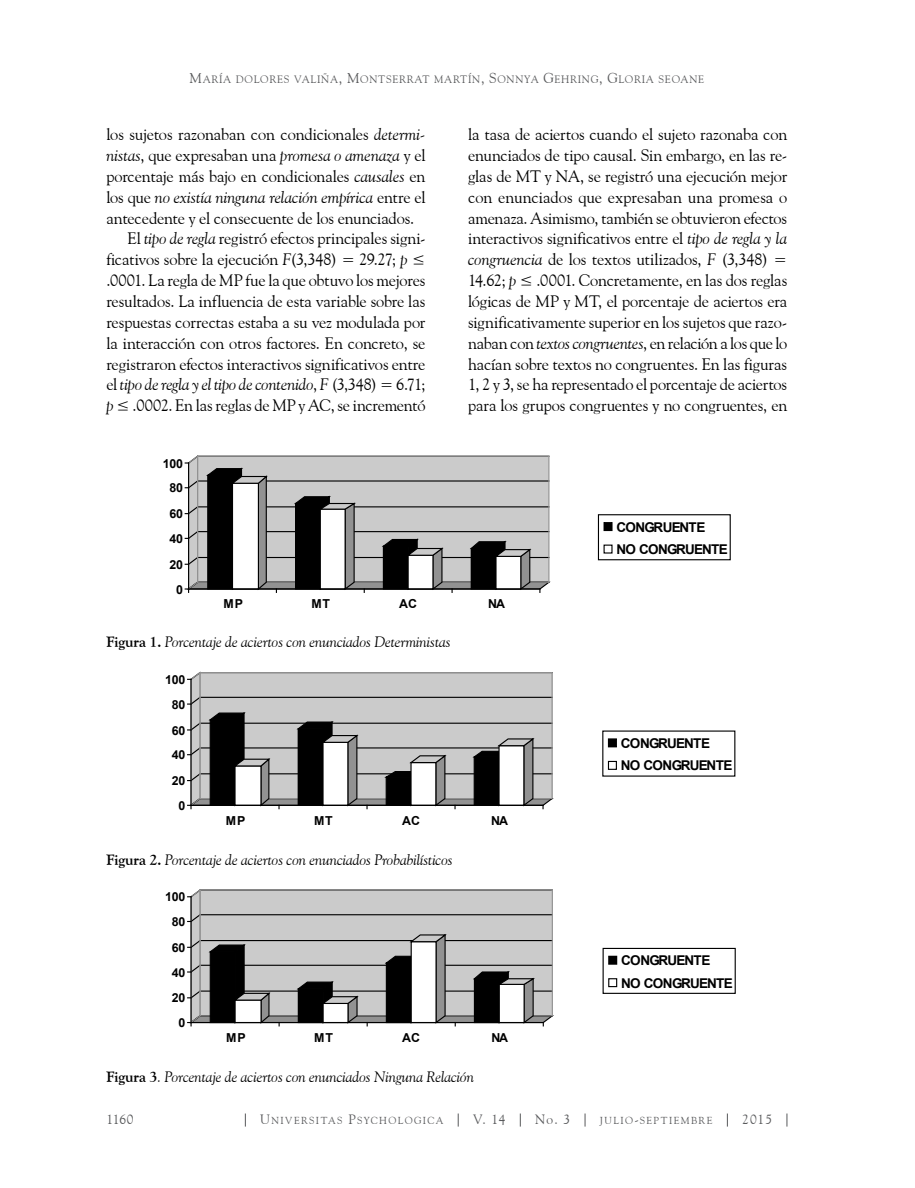
<style>
.page{position:relative;width:915px;height:1188px;background:#fff}
.page>*{position:absolute;margin:0;border:0;box-sizing:border-box;transform-origin:0 0}
.t1{font:16.5px/20.9px "Goudy Old Style BT";letter-spacing:-.015em;color:#000;text-align:justify}
.t2{font:italic 16.5px "Goudy Old Style BT";color:#000}
.t3{font:italic 15px "Goudy Old Style BT";letter-spacing:-.005em;color:#000}
.t4{font:700 13.5px/22.5px "Arial";letter-spacing:-.055em;color:#000}
.t5{font:13.5px "Goudy Old Style BT";letter-spacing:.085em;color:#58595b}
.t6{font:13.5px "Goudy Old Style BT";color:#58595b}
.t7{font:700 12.45px "Arial";letter-spacing:-.01em;color:#000}
.t8{font:700 12.3px "Arial";letter-spacing:-.01em;color:#000}
.t9{font:10.65px "Goudy Old Style BT";letter-spacing:.065em;color:#58595b}
.t10{font:10.2px "Goudy Old Style BT";letter-spacing:.14em;color:#58595b}
.s1{font-size:14.25px}
.s2{font-style:italic}
.s3{font-style:normal}
.s4{font-weight:700;font-style:normal}
.s5{font-size:13.5px}
</style>
<div class="page">
<svg style="left:245px;top:1114px;width:1px;height:13px"></svg>
<svg style="left:457px;top:1114px;width:1px;height:13px"></svg>
<svg style="left:519px;top:1114px;width:1px;height:13px"></svg>
<svg style="left:584px;top:1114px;width:1px;height:13px"></svg>
<svg style="left:726px;top:1114px;width:1px;height:13px"></svg>
<svg style="left:786px;top:1114px;width:1px;height:13px"></svg>
<svg style="left:185px;top:455px;width:365px;height:137px;background:#a1a1a1"></svg>
<div style="left:597px;top:514px;width:133px;height:46px;border:1px solid #000"></div>
<div style="left:604px;top:523px;width:7px;height:8px;background:#000"></div>
<div style="left:603px;top:522px;width:9px;height:9px;border:1px solid #000"></div>
<svg style="left:187px;top:671px;width:366px;height:138px;background:#a6a6a6"></svg>
<div style="left:608px;top:739px;width:8px;height:8px;background:#000"></div>
<div style="left:607px;top:738px;width:9px;height:9px;border:1px solid #000"></div>
<div style="left:607px;top:761px;width:9px;height:9px;border:1px solid #000"></div>
<svg style="left:188px;top:889px;width:365px;height:137px;background:#a6a6a6"></svg>
<div style="left:602px;top:948px;width:133px;height:46px;border:1px solid #000"></div>
<div style="left:608px;top:956px;width:8px;height:8px;background:#000"></div>
<div style="left:608px;top:956px;width:9px;height:9px;border:1px solid #000"></div>
<div style="left:608px;top:978px;width:9px;height:9px;border:1px solid #000"></div>
<p class="t9" style="left:189px;top:73px;width:516px"><span class="s1">M</span>ARÍA DOLORES VALIÑA<span class="s1">, M</span>ONTSERRAT MARTÍN<span class="s1">, S</span>ONNYA <span class="s1">G</span>EHRING<span class="s1">, G</span>LORIA SEOANE</p>
<p class="t1" style="left:106px;top:124px;width:320px">los sujetos razonaban con condicionales <span class="s2">determi-</span></p>
<p class="t2" style="left:106px;top:145px;width:320px">nistas<span class="s3">, que expresaban una</span> promesa o amenaza <span class="s3">y el</span></p>
<p class="t1" style="left:106px;top:165px;width:320px">porcentaje más bajo en condicionales <span class="s2">causales</span> en</p>
<p class="t2" style="left:106px;top:187px;width:320px"><span class="s3">los que</span> no existía ninguna relación empírica <span class="s3">entre el</span></p>
<p class="t1" style="left:106px;top:207px;width:309px">antecedente y el consecuente de los enunciados.</p>
<p class="t1" style="left:128px;top:228px;width:299px">El <span class="s2">tipo de regla</span> registró efectos principales signi-</p>
<p class="t1" style="left:106px;top:249px;width:320px">ficativos sobre la ejecución <span class="s2">F</span>(3,348) = 29.27; <span class="s2">p ≤</span></p>
<p class="t1" style="left:106px;top:270px;width:320px">.0001. La regla de MP fue la que obtuvo los mejores</p>
<p class="t1" style="left:106px;top:291px;width:320px">resultados. La influencia de esta variable sobre las</p>
<p class="t1" style="left:106px;top:311px;width:320px">respuestas correctas estaba a su vez modulada por</p>
<p class="t1" style="left:106px;top:332px;width:320px">la interacción con otros factores. En concreto, se</p>
<p class="t1" style="left:106px;top:353px;width:320px">registraron efectos interactivos significativos entre</p>
<p class="t2" style="left:106px;top:374px;width:320px"><span class="s3">el</span> tipo de regla y el tipo de contenido<span class="s3">,</span> F <span class="s3">(3,348) = 6.71;</span></p>
<p class="t1" style="left:106px;top:395px;width:320px"><span class="s2">p ≤</span> .0002. En las reglas de MP y AC, se incrementó</p>
<p class="t7" style="left:163px;top:455px;width:22px">100</p>
<p class="t7" style="left:169px;top:480px;width:15px">80</p>
<p class="t7" style="left:169px;top:506px;width:15px">60</p>
<p class="t7" style="left:169px;top:530px;width:15px">40</p>
<p class="t7" style="left:169px;top:556px;width:15px">20</p>
<p class="t7" style="left:176px;top:581px;width:8px">0</p>
<p class="t1" style="left:468px;top:124px;width:320px">la tasa de aciertos cuando el sujeto razonaba con enunciados de tipo causal. Sin embargo, en las re&shy;glas de MT y NA, se registró una ejecución mejor con enunciados que expresaban una promesa o amenaza. Asimismo, también se obtuvieron efectos interactivos significativos entre el <span class="s2">tipo de regla y la congruencia</span> de los textos utilizados, <span class="s2">F</span> (3,348) = 14.62; <span class="s2">p ≤</span> .0001. Concretamente, en las dos reglas lógicas de MP y MT, el porcentaje de aciertos era significativamente superior en los sujetos que razo&shy;naban con <span class="s2">textos congruentes</span>, en relación a los que lo hacían sobre textos no congruentes. En las figuras 1, 2 y 3, se ha representado el porcentaje de aciertos para los grupos congruentes y no congruentes, en</p>
<p class="t4" style="left:616px;top:516px;width:113px">CONGRUENTE<br>NO CONGRUENTE</p>
<p class="t7" style="left:223px;top:596px;width:21px">MP</p>
<p class="t7" style="left:311px;top:596px;width:20px">MT</p>
<p class="t7" style="left:399px;top:596px;width:19px">AC</p>
<p class="t7" style="left:488px;top:596px;width:18px">NA</p>
<p class="t3" style="left:106px;top:633px;width:346px"><span class="s4">Figura 1.</span> Porcentaje de aciertos con enunciados Deterministas</p>
<p class="t8" style="left:165px;top:672px;width:22px">100</p>
<p class="t8" style="left:172px;top:696px;width:15px">80</p>
<p class="t8" style="left:172px;top:722px;width:15px">60</p>
<p class="t8" style="left:172px;top:747px;width:15px">40</p>
<p class="t8" style="left:172px;top:773px;width:15px">20</p>
<p class="t8" style="left:178px;top:798px;width:8px">0</p>
<p class="t8" style="left:226px;top:812px;width:21px">MP</p>
<p class="t8" style="left:314px;top:812px;width:20px">MT</p>
<p class="t8" style="left:402px;top:812px;width:19px">AC</p>
<p class="t8" style="left:491px;top:812px;width:18px">NA</p>
<p class="t3" style="left:106px;top:850px;width:348px"><span class="s4">Figura 2.</span> Porcentaje de aciertos con enunciados Probabilísticos</p>
<p class="t8" style="left:165px;top:889px;width:22px">100</p>
<p class="t8" style="left:172px;top:914px;width:15px">80</p>
<p class="t8" style="left:172px;top:940px;width:15px">60</p>
<p class="t8" style="left:172px;top:964px;width:15px">40</p>
<p class="t8" style="left:172px;top:990px;width:15px">20</p>
<p class="t8" style="left:178px;top:1015px;width:8px">0</p>
<p class="t8" style="left:226px;top:1029px;width:21px">MP</p>
<p class="t8" style="left:314px;top:1029px;width:20px">MT</p>
<p class="t8" style="left:402px;top:1029px;width:19px">AC</p>
<p class="t8" style="left:491px;top:1029px;width:18px">NA</p>
<p class="t3" style="left:106px;top:1067px;width:369px"><span class="s4">Figura 3</span>. Porcentaje de aciertos con enunciados Ninguna Relación</p>
<p class="t4" style="left:620px;top:732px;width:113px">CONGRUENTE<br>NO CONGRUENTE</p>
<p class="t4" style="left:621px;top:950px;width:113px">CONGRUENTE<br>NO CONGRUENTE</p>
<p class="t6" style="left:106px;top:1111px;width:29px">1160</p>
<p class="t10" style="left:260px;top:1114px;width:185px"><span class="s5">U</span>NIVERSITAS <span class="s5">P</span>SYCHOLOGICA</p>
<p class="t5" style="left:473px;top:1111px;width:34px">V. 14</p>
<p class="t5" style="left:535px;top:1111px;width:37px">No. 3</p>
<p class="t10" style="left:599px;top:1114px;width:114px">JULIO<span class="s5">-</span>SEPTIEMBRE</p>
<p class="t5" style="left:742px;top:1111px;width:31px">2015</p>
</div>
